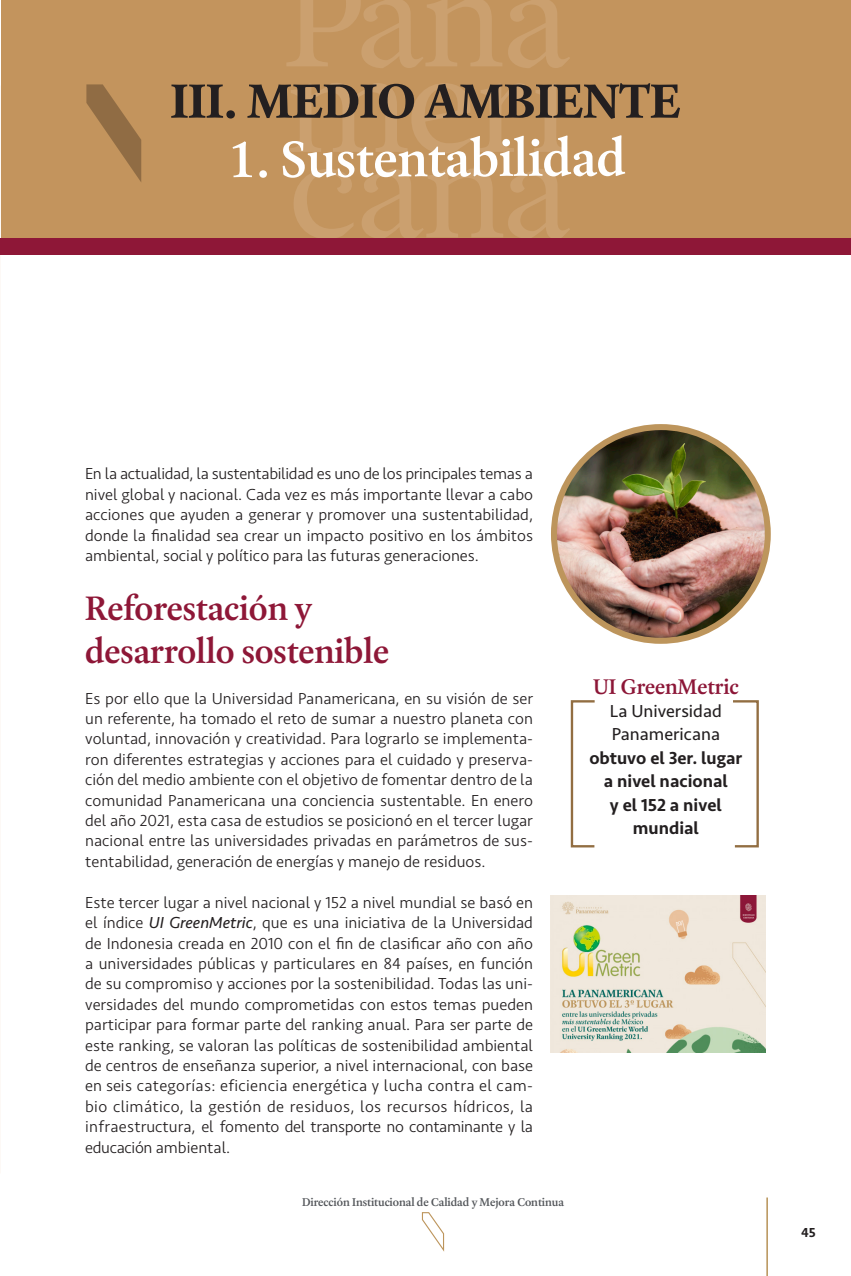
<style>
.page{position:relative;width:851px;height:1276px;background:#fff}
.page>*{position:absolute;margin:0;border:0;box-sizing:border-box;transform-origin:0 0}
.t1{font:600 54px "Laurentian Std";color:#fff}
.subtítulos{font:700 51px "Laurentian Std";color:#231f20}
.subtítulos-2{font:600 36px/43.2px "Laurentian Std";color:#8e1737}
.texto_base{font:600 22.5px "Laurentian Std";color:#8c1637}
.texto_base-2{font:500 18px "Seravek";color:#231f20}
.texto_base-3{font:18px "Seravek Basic";color:#231f20}
.texto_base-4{font:300 16.5px/20.4px "Seravek";color:#231f20;text-align:justify}
.t2{font:500 13.5px "Seravek";color:#231f20}
.t3{font:600 12px "Laurentian Std";color:#53565a}
.s1{font-weight:400;font-style:italic}
</style>
<div class="page">
<svg style="left:421px;top:1212px;width:23px;height:40px"></svg>
<hr style="left:766px;top:1197px;width:1px;height:79px;background:#b79257">
<div style="left:1px;top:0;width:849px;height:240px;background:#c3945d"></div>
<svg style="left:286px;top:0;width:284px;height:238px"></svg>
<svg style="left:86px;top:84px;width:55px;height:98px"></svg>
<img style="left:554px;top:427px;width:213px;height:214px;border-radius:107px">
<div style="left:551px;top:424px;width:219px;height:220px;border:6px solid #bd955c;border-radius:50%"></div>
<div style="left:570px;top:700px;width:25px;height:147px;border:2px solid #926e42"></div>
<svg style="left:733px;top:700px;width:26px;height:148px"></svg>
<img style="left:551px;top:896px;width:214px;height:156px">
<div style="left:0;top:238px;width:850px;height:16px;background:#8e1737"></div>
<p class="subtítulos" style="left:171px;top:71px;width:511px">III. MEDIO AMBIENTE</p>
<p class="t1" style="left:228px;top:127px;width:399px">1. Sustentabilidad</p>
<p class="texto_base-4" style="left:85px;top:464px;width:449px">En la actualidad, la sustentabilidad es uno de los principales temas a nivel global y nacional. Cada vez es más importante llevar a cabo acciones que ayuden a generar y promover una sustentabilidad, donde la finalidad sea crear un impacto positivo en los ámbitos ambiental, social y político para las futuras generaciones.</p>
<p class="subtítulos-2" style="left:85px;top:586px;width:305px">Reforestación y desarrollo sostenible</p>
<p class="texto_base-4" style="left:85px;top:688px;width:449px">Es por ello que la Universidad Panamericana, en su visión de ser un referente, ha tomado el reto de sumar a nuestro planeta con voluntad, innovación y creatividad. Para lograrlo se implementa&shy;ron diferentes estrategias y acciones para el cuidado y preserva&shy;ción del medio ambiente con el objetivo de fomentar dentro de la comunidad Panamericana una conciencia sustentable. En enero del año 2021, esta casa de estudios se posicionó en el tercer lugar nacional entre las universidades privadas en parámetros de sus&shy;tentabilidad, generación de energías y manejo de residuos.</p>
<p class="texto_base-4" style="left:85px;top:892px;width:449px">Este tercer lugar a nivel nacional y 152 a nivel mundial se basó en el índice <span class="s1">UI GreenMetric</span>, que es una iniciativa de la Universidad de Indonesia creada en 2010 con el fin de clasificar año con año a universidades públicas y particulares en 84 países, en función de su compromiso y acciones por la sostenibilidad. Todas las uni&shy;versidades del mundo comprometidas con estos temas pueden participar para formar parte del ranking anual. Para ser parte de este ranking, se valoran las políticas de sostenibilidad ambiental de centros de enseñanza superior, a nivel internacional, con base en seis categorías: eficiencia energética y lucha contra el cam&shy;bio climático, la gestión de residuos, los recursos hídricos, la infraestructura, el fomento del transporte no contaminante y la educación ambiental.</p>
<p class="t3" style="left:302px;top:1195px;width:263px">Dirección Institucional de Calidad y Mejora Continua</p>
<p class="texto_base" style="left:593px;top:673px;width:147px">UI GreenMetric</p>
<p class="texto_base-3" style="left:609px;top:700px;width:113px">La Universidad</p>
<p class="texto_base-3" style="left:611px;top:723px;width:110px">Panamericana</p>
<p class="texto_base-2" style="left:589px;top:746px;width:154px">obtuvo el 3er. lugar</p>
<p class="texto_base-2" style="left:603px;top:770px;width:125px">a nivel nacional</p>
<p class="texto_base-2" style="left:609px;top:793px;width:113px">y el 152 a nivel</p>
<p class="texto_base-2" style="left:632px;top:817px;width:68px">mundial</p>
<p class="t2" style="left:801px;top:1224px;width:16px">45</p>
</div>
